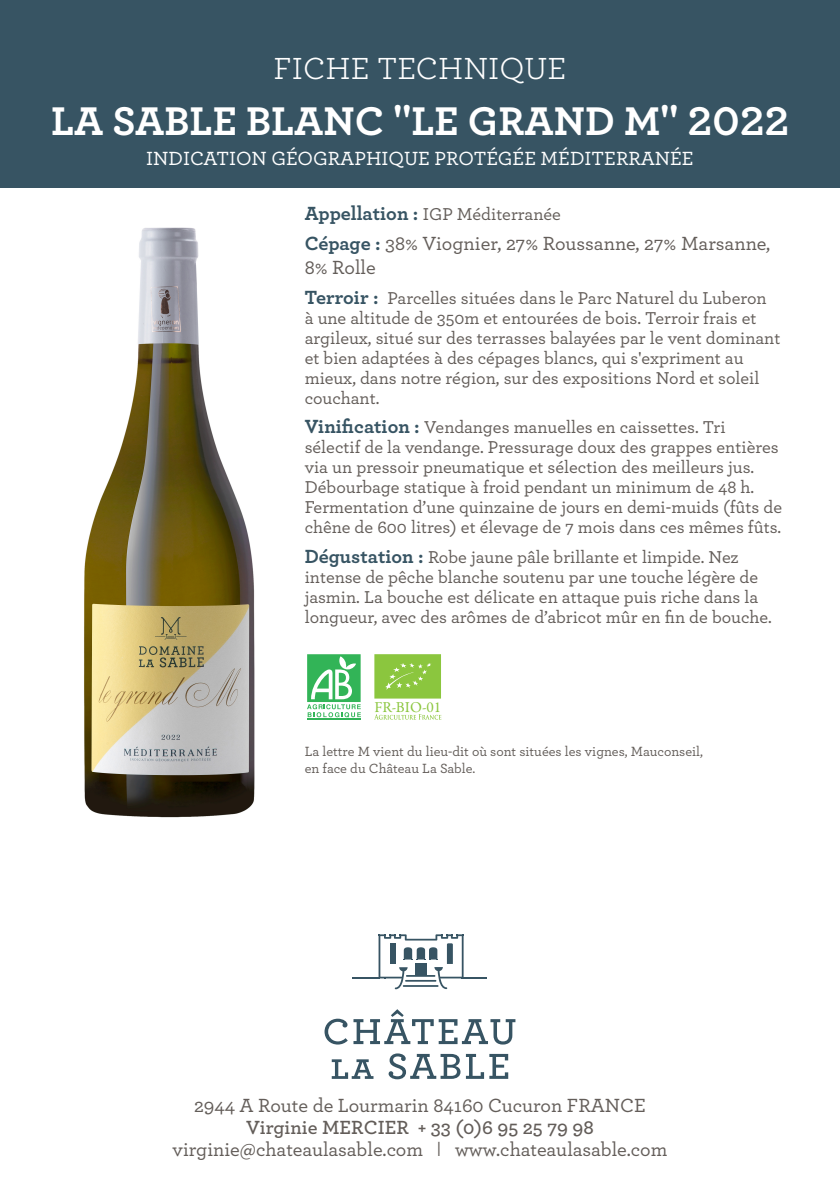
<style>
.page{position:relative;width:840px;height:1191px;background:#fff}
.page>*{position:absolute;margin:0;border:0;box-sizing:border-box;transform-origin:0 0}
.t1{font:700 42px "Archer";color:#fff}
.t2{font:32px "Archer";color:#fff}
.t3{font:500 20px/24px "Archer";color:#635d59}
.t4{font:500 20px "Archer";color:#fff}
.t5{font:600 20px "Archer";color:#635d59}
.t6{font:500 18px/20px "Archer";color:#635d59}
.t7{font:15.2px "Garamond Premr Pro";letter-spacing:-.005em;color:#8bc63e}
.t8{font:500 14px/16.8px "Archer";color:#635d59}
.s1{font-weight:700;font-size:20px;color:#375463}
.s2{font-weight:700;color:#375463}
.s3{font-family:"Uni Sans Book";font-weight:400}
</style>
<div class="page">
<div style="left:0;top:0;width:839px;height:187px;background:#375463"></div>
<img style="left:84px;top:227px;width:171px;height:591px">
<svg style="left:324px;top:1018px;width:23px;height:26px"></svg>
<svg style="left:353px;top:1009px;width:162px;height:35px"></svg>
<svg style="left:331px;top:1059px;width:42px;height:19px"></svg>
<svg style="left:388px;top:1053px;width:120px;height:26px"></svg>
<svg style="left:352px;top:934px;width:134px;height:55px"></svg>
<svg style="left:374px;top:714px;width:67px;height:5px"></svg>
<svg style="left:374px;top:654px;width:67px;height:44px;background:#91c848"></svg>
<hr style="left:307px;top:718px;width:53px;height:1px;background:#32b457">
<svg style="left:307px;top:654px;width:54px;height:63px"></svg>
<p class="t2" style="left:273px;top:47px;width:294px">FICHE TECHNIQUE</p>
<p class="t1" style="left:51px;top:88px;width:739px">LA SABLE BLANC "LE GRAND M" 2022</p>
<p class="t4" style="left:146px;top:143px;width:548px">INDICATION GÉOGRAPHIQUE PROTÉGÉE MÉDITERRANÉE</p>
<p class="t6" style="left:304px;top:203px;width:257px"><span class="s1">Appellation :</span> IGP Méditerranée</p>
<p class="t3" style="left:304px;top:230px;width:467px"><span class="s2">Cépage :</span> 38% Viognier, 27% Roussanne, 27% Marsanne,<br>8% Rolle</p>
<p class="t6" style="left:304px;top:287px;width:477px"><span class="s1">Terroir :</span> Parcelles situées dans le Parc Naturel du Luberon<br>à une altitude de 350m et entourées de bois. Terroir frais et argileux, situé sur des terrasses balayées par le vent dominant et bien adaptées à des cépages blancs, qui s'expriment au mieux, dans notre région, sur des expositions Nord et soleil couchant.</p>
<p class="t6" style="left:304px;top:416px;width:478px"><span class="s1">Vinification :</span> Vendanges manuelles en caissettes. Tri sélectif de la vendange. Pressurage doux des grappes entières via un pressoir pneumatique et sélection des meilleurs jus.<br>Débourbage statique à froid pendant un minimum de 48 h.<br>Fermentation d’une quinzaine de jours en demi-muids (fûts de chêne de 600 litres) et élevage de 7 mois dans ces mêmes fûts.</p>
<p class="t6" style="left:304px;top:546px;width:468px"><span class="s1">Dégustation :</span> Robe jaune pâle brillante et limpide. Nez intense de pêche blanche soutenu par une touche légère de jasmin. La bouche est délicate en attaque puis riche dans la longueur, avec des arômes de d’abricot mûr en fin de bouche.</p>
<p class="t7" style="left:374px;top:697px;width:68px">FR-BIO-01</p>
<p class="t8" style="left:304px;top:742px;width:399px">La lettre M vient du lieu-dit où sont situées les vignes, Mauconseil, en face du Château La Sable.</p>
<p class="t3" style="left:194px;top:1092px;width:453px">2944 A Route de Lourmarin 84160 Cucuron FRANCE</p>
<p class="t5" style="left:246px;top:1112px;width:349px">Virginie MERCIER + 33 (0)6 95 25 79 98</p>
<p class="t3" style="left:172px;top:1136px;width:496px">virginie@chateaulasable.com <span class="s3">I</span> www.chateaulasable.com</p>
</div>
